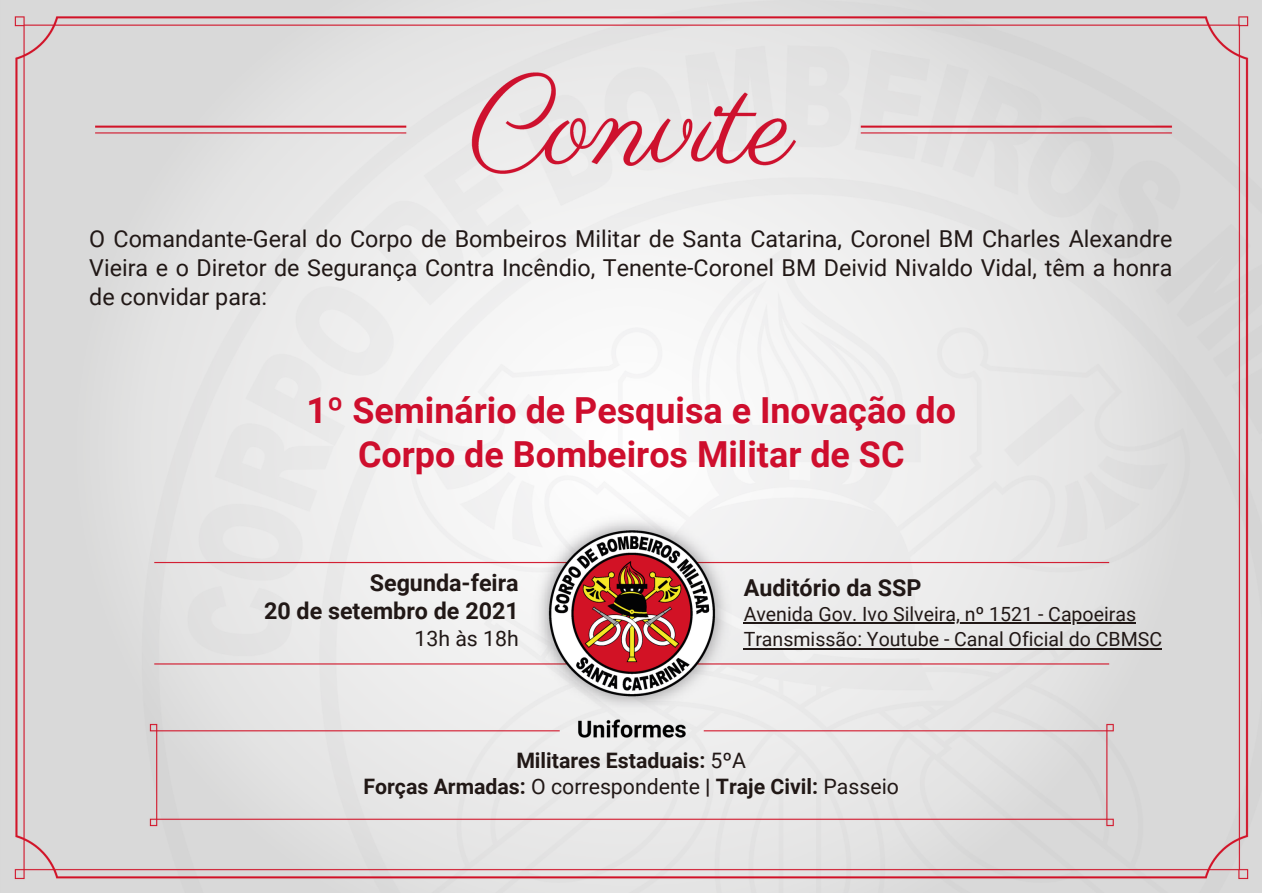
<style>
.page{position:relative;width:1262px;height:893px;background:#fff}
.page>*{position:absolute;margin:0;border:0;box-sizing:border-box;transform-origin:0 0}
.t1{font:700 35.8px "Roboto";color:#ce0e2d}
.t2{font:23.2px/28.6px "Roboto";color:#211816;text-align:justify}
.t3{font:700 23.2px "Roboto";color:#211816}
.t4{font:700 21.2px "Roboto";color:#211816}
.t5{font:21.2px "Roboto";color:#211816}
.t6{font:19.6px "Roboto";color:#211816}
.s1{font-weight:400}
</style>
<div class="page">
<img style="left:0;top:0;width:1262px;height:892px">
<hr style="left:743px;top:622px;width:393px;height:1px;background:#211816">
<hr style="left:743px;top:647px;width:419px;height:2px;background:#211816">
<p class="t2" style="left:89px;top:225px;width:1084px">O Comandante-Geral do Corpo de Bombeiros Militar de Santa Catarina, Coronel BM Charles Alexandre Vieira e o Diretor de Segurança Contra Incêndio, Tenente-Coronel BM Deivid Nivaldo Vidal, têm a honra de convidar para:</p>
<p class="t1" style="left:306px;top:390px;width:651px">1º Seminário de Pesquisa e Inovação do</p>
<p class="t1" style="left:358px;top:433px;width:548px">Corpo de Bombeiros Militar de SC</p>
<p class="t3" style="left:370px;top:569px;width:150px">Segunda-feira</p>
<p class="t3" style="left:264px;top:597px;width:256px">20 de setembro de 2021</p>
<p class="t3" style="left:743px;top:574px;width:179px">Auditório da SSP</p>
<p class="t6" style="left:743px;top:602px;width:394px">Avenida Gov. Ivo Silveira, nº 1521 - Capoeiras</p>
<p class="t5" style="left:414px;top:626px;width:106px">13h às 18h</p>
<p class="t6" style="left:743px;top:628px;width:420px">Transmissão: Youtube - Canal Oficial do CBMSC</p>
<p class="t4" style="left:516px;top:748px;width:231px">Militares Estaduais: <span class="s1">5ºA</span></p>
<p class="t4" style="left:363px;top:774px;width:537px">Forças Armadas: <span class="s1">O correspondente</span> | Traje Civil: <span class="s1">Passeio</span></p>
</div>
